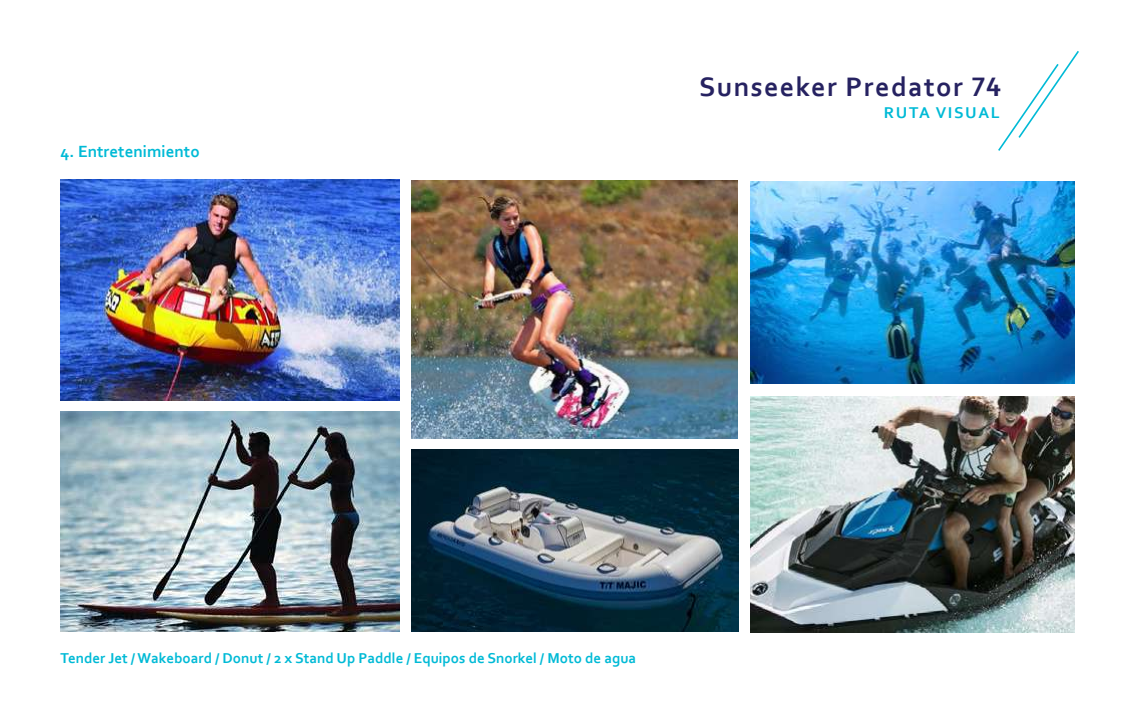
<style>
.page{position:relative;width:1134px;height:720px;background:#fff}
.page>*{position:absolute;margin:0;border:0;box-sizing:border-box;transform-origin:0 0}
.t1{font:700 28px "Corbel";letter-spacing:.05em;color:#262261}
.t2{font:700 17px "Corbel";color:#00bad6}
.t3{font:700 16.4px "Corbel";letter-spacing:.1em;color:#00bad6}
.t4{font:700 15px "Corbel";color:#00bad6}
</style>
<div class="page">
<img style="left:411px;top:181px;width:327px;height:257px">
<img style="left:61px;top:179px;width:338px;height:221px">
<img style="left:61px;top:411px;width:338px;height:221px">
<img style="left:411px;top:450px;width:327px;height:182px">
<img style="left:750px;top:397px;width:324px;height:236px">
<img style="left:750px;top:181px;width:324px;height:202px">
<svg style="left:998px;top:51px;width:81px;height:100px"></svg>
<p class="t2" style="left:61px;top:141px;width:141px">4. Entretenimiento</p>
<h1 class="t1" style="left:699px;top:69px;width:303px">Sunseeker Predator 74</h1>
<p class="t3" style="left:884px;top:102px;width:118px">RUTA VISUAL</p>
<p class="t4" style="left:61px;top:648px;width:577px">Tender Jet / Wakeboard / Donut / 2 x Stand Up Paddle / Equipos de Snorkel / Moto de agua</p>
</div>
